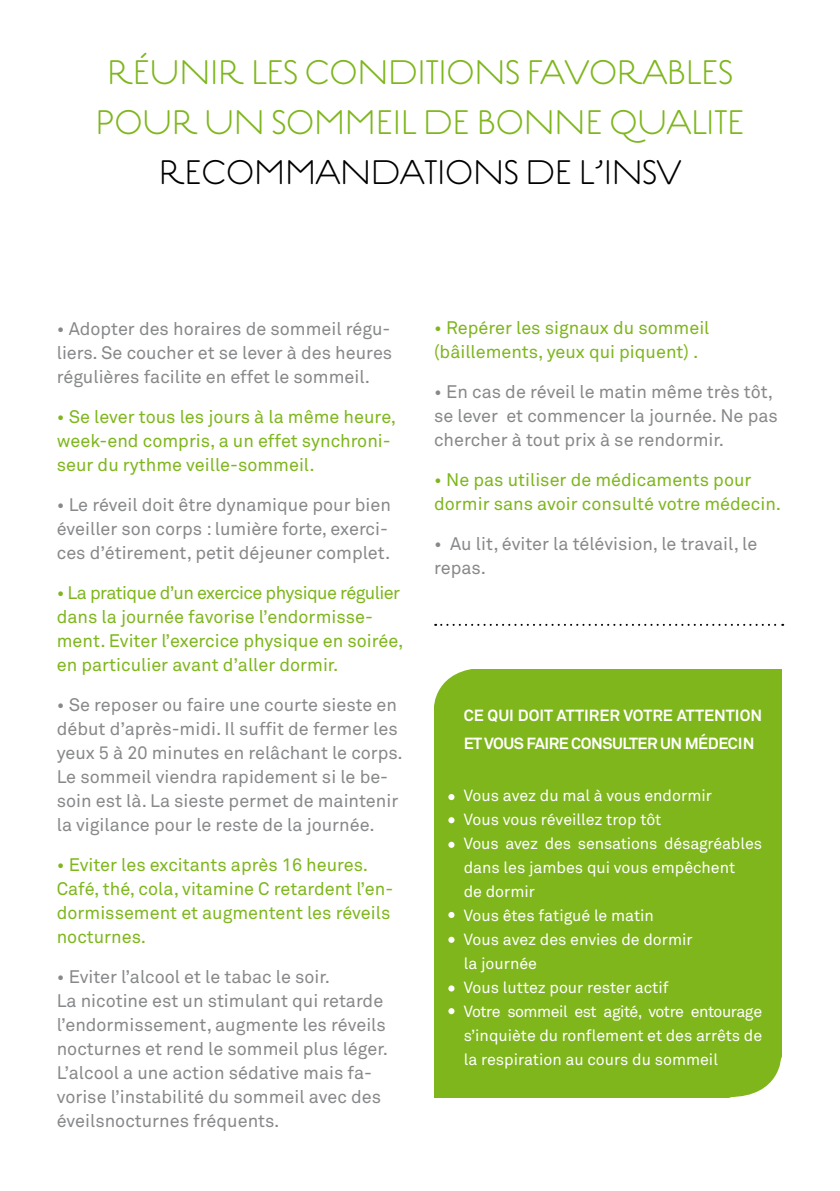
<style>
.page{position:relative;width:840px;height:1191px;background:#fff}
.page>*{position:absolute;margin:0;border:0;box-sizing:border-box;transform-origin:0 0}
.t1{font:36px/50px "Estilo";letter-spacing:-.025em;color:#7eb61c;text-align:center}
.t2{font:36px "Estilo";letter-spacing:-.025em;color:#000}
.t3{font:18px/24px "Akkurat";color:#87888a}
.t4{font:18px/24px "Akkurat";color:#7eb61c}
.t5{font:16px/24px "Akkurat";color:#fff}
.t6{font:700 16px/28px "Akkurat";letter-spacing:-.025em;color:#fff}
</style>
<div class="page">
<div style="left:434px;top:669px;width:347px;height:428px;background:#7eb61c"></div>
<svg style="left:434px;top:669px;width:38px;height:37px"></svg>
<svg style="left:728px;top:1056px;width:54px;height:42px"></svg>
<svg style="left:435px;top:624px;width:347px;height:2px"></svg>
<svg style="left:448px;top:794px;width:6px;height:6px"></svg>
<svg style="left:448px;top:817px;width:6px;height:6px"></svg>
<div style="left:448px;top:841px;width:6px;height:7px;background:#fff;border-radius:50%"></div>
<svg style="left:448px;top:912px;width:6px;height:6px"></svg>
<div style="left:448px;top:936px;width:6px;height:7px;background:#fff;border-radius:50%"></div>
<svg style="left:448px;top:985px;width:6px;height:6px"></svg>
<svg style="left:448px;top:1008px;width:6px;height:6px"></svg>
<h1 class="t1" style="left:95px;top:47px;width:651px">RÉUNIR LES CONDITIONS FAVORABLES<br>POUR UN SOMMEIL DE BONNE QUALITE</h1>
<h1 class="t2" style="left:158px;top:149px;width:524px">RECOMMANDATIONS DE L’INSV</h1>
<p class="t3" style="left:57px;top:317px;width:337px;text-align:justify">• Adopter des horaires de sommeil régu&shy;liers. Se coucher et se lever à des heures régulières facilite en effet le sommeil.</p>
<p class="t4" style="left:57px;top:405px;width:341px">• Se lever tous les jours à la même heure, week-end compris, a un effet synchroni&shy;seur du rythme veille-sommeil.</p>
<p class="t3" style="left:57px;top:493px;width:335px">• Le réveil doit être dynamique pour bien éveiller son corps : lumière forte, exerci&shy;ces d’étirement, petit déjeuner complet.</p>
<p class="t4" style="left:57px;top:581px;width:348px">• La pratique d’un exercice physique régulier dans la journée favorise l’endormisse&shy;ment. Eviter l’exercice physique en soirée, en particulier avant d’aller dormir.</p>
<p class="t3" style="left:57px;top:693px;width:347px">• Se reposer ou faire une courte sieste en début d’après-midi. Il suffit de fermer les yeux 5 à 20 minutes en relâchant le corps.<br>Le sommeil viendra rapidement si le be&shy;soin est là. La sieste permet de maintenir la vigilance pour le reste de la journée.</p>
<p class="t4" style="left:57px;top:853px;width:338px">• Eviter les excitants après 16 heures.<br>Café, thé, cola, vitamine C retardent l’en&shy;dormissement et augmentent les réveils nocturnes.</p>
<p class="t3" style="left:57px;top:965px;width:332px">• Eviter l’alcool et le tabac le soir.<br>La nicotine est un stimulant qui retarde l’endormissement, augmente les réveils nocturnes et rend le sommeil plus léger.<br>L’alcool a une action sédative mais fa&shy;vorise l’instabilité du sommeil avec des éveilsnocturnes fréquents.</p>
<p class="t4" style="left:434px;top:316px;width:277px">• Repérer les signaux du sommeil (bâillements, yeux qui piquent) .</p>
<p class="t3" style="left:434px;top:380px;width:345px">• En cas de réveil le matin même très tôt, se lever et commencer la journée. Ne pas chercher à tout prix à se rendormir.</p>
<p class="t4" style="left:434px;top:468px;width:348px">• Ne pas utiliser de médicaments pour dormir sans avoir consulté votre médecin.</p>
<p class="t3" style="left:434px;top:532px;width:324px">• Au lit, éviter la télévision, le travail, le repas.</p>
<p class="t6" style="left:463px;top:701px;width:300px">CE QUI DOIT ATTIRER VOTRE ATTENTION<br>ET VOUS FAIRE CONSULTER UN MÉDECIN</p>
<p class="t5" style="left:463px;top:784px;width:300px">Vous avez du mal à vous endormir<br>Vous vous réveillez trop tôt<br>Vous avez des sensations désagréables dans les jambes qui vous empêchent<br>de dormir<br>Vous êtes fatigué le matin<br>Vous avez des envies de dormir<br>la journée<br>Vous luttez pour rester actif<br>Votre sommeil est agité, votre entourage s’inquiète du ronflement et des arrêts de la respiration au cours du sommeil</p>
</div>
